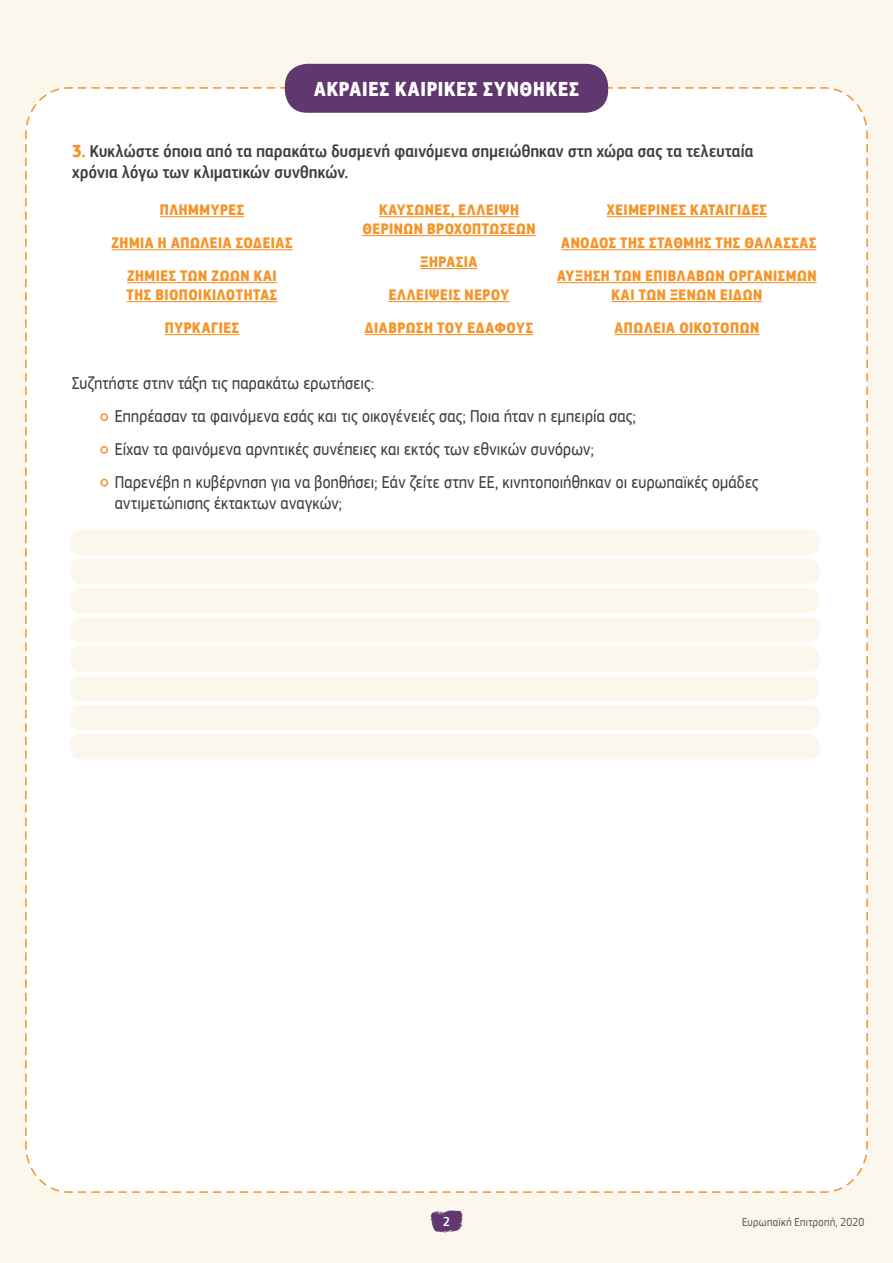
<style>
.page{position:relative;width:893px;height:1263px;background:#fcf7ed}
.page>*{position:absolute;margin:0;border:0;box-sizing:border-box;transform-origin:0 0}
.t1{font:700 21px "EC Square Sans Cond Pro";letter-spacing:.04em;color:#fff}
.t2{font:18px/21.6px "EC Square Sans Cond Pro";letter-spacing:.015em;color:#3f3f40}
.t3{font:500 18px/21.6px "EC Square Sans Cond Pro";letter-spacing:.015em;color:#3f3f40}
.t4{font:700 15.75px/33px "EC Square Sans Cond Pro";letter-spacing:.035em;color:#f59429;text-align:center}
.t5{font:500 13.5px "EC Square Sans Cond Pro";color:#fff}
.t6{font:12px "EC Square Sans Cond Pro";letter-spacing:.03em;color:#5d5f5f}
.s1{font-weight:700;color:#f59429}
</style>
<div class="page">
<div style="left:25px;top:86px;width:843px;height:1107px;background:#fff"></div>
<div style="left:70px;top:559px;width:749px;height:25px;background:#fcf7ed;border-radius:10px"></div>
<div style="left:70px;top:676px;width:749px;height:25px;background:#fcf7ed;border-radius:10px"></div>
<div style="left:70px;top:530px;width:749px;height:25px;background:#fcf7ed;border-radius:10px"></div>
<div style="left:70px;top:647px;width:749px;height:24px;background:#fcf7ed;border-radius:10px"></div>
<div style="left:70px;top:588px;width:749px;height:25px;background:#fcf7ed;border-radius:10px"></div>
<div style="left:70px;top:705px;width:749px;height:25px;background:#fcf7ed;border-radius:10px"></div>
<div style="left:70px;top:617px;width:749px;height:25px;background:#fcf7ed;border-radius:10px"></div>
<div style="left:70px;top:734px;width:749px;height:25px;background:#fcf7ed;border-radius:10px"></div>
<div style="left:100px;top:413px;width:8px;height:8px;border:2px solid #f59429;border-radius:50%"></div>
<div style="left:101px;top:479px;width:6px;height:7px;background:#fff;border-radius:50%"></div>
<div style="left:100px;top:479px;width:8px;height:7px;border:2px solid #f59429;border-radius:50%"></div>
<div style="left:100px;top:446px;width:8px;height:8px;border:2px solid #f59429;border-radius:50%"></div>
<svg style="left:430px;top:1210px;width:33px;height:23px"></svg>
<hr style="left:160px;top:216px;width:84px;height:1px;background:#f59429">
<hr style="left:112px;top:249px;width:181px;height:1px;background:#f59429">
<hr style="left:127px;top:282px;width:150px;height:1px;background:#f59429">
<hr style="left:127px;top:301px;width:150px;height:1px;background:#f59429">
<hr style="left:165px;top:334px;width:74px;height:1px;background:#f59429">
<hr style="left:379px;top:216px;width:140px;height:1px;background:#f59429">
<hr style="left:362px;top:235px;width:174px;height:1px;background:#f59429">
<hr style="left:421px;top:268px;width:57px;height:1px;background:#f59429">
<hr style="left:389px;top:301px;width:120px;height:1px;background:#f59429">
<hr style="left:365px;top:334px;width:168px;height:1px;background:#f59429">
<hr style="left:607px;top:216px;width:160px;height:1px;background:#f59429">
<hr style="left:561px;top:249px;width:255px;height:1px;background:#f59429">
<hr style="left:557px;top:282px;width:260px;height:1px;background:#f59429">
<hr style="left:611px;top:301px;width:151px;height:1px;background:#f59429">
<hr style="left:614px;top:334px;width:145px;height:1px;background:#f59429">
<div style="left:285px;top:64px;width:323px;height:49px;background:#60376e;border-radius:22px"></div>
<p class="t1" style="left:314px;top:76px;width:266px">ΑΚΡΑΊΕΣ ΚΑΙΡΙΚΈΣ ΣΥΝΘΉΚΕΣ</p>
<p class="t3" style="left:72px;top:140px;width:683px"><span class="s1">3.</span> Κυκλώστε όποια από τα παρακάτω δυσμενή φαινόμενα σημειώθηκαν στη χώρα σας τα τελευταία χρόνια λόγω των κλιματικών συνθηκών.</p>
<p class="t4" style="left:112px;top:194px;width:182px">ΠΛΗΜΜΎΡΕΣ<br>ΖΗΜΊΑ Ή ΑΠΏΛΕΙΑ ΣΟΔΕΙΆΣ<br>ΖΗΜΊΕΣ ΤΩΝ ΖΏΩΝ ΚΑΙ</p>
<p class="t4" style="left:127px;top:279px;width:152px">ΤΗΣ ΒΙΟΠΟΙΚΙΛΌΤΗΤΑΣ<br>ΠΥΡΚΑΓΙΈΣ</p>
<p class="t4" style="left:362px;top:201px;width:175px;line-height:18.9px">ΚΑΎΣΩΝΕΣ, ΈΛΛΕΙΨΗ<br>ΘΕΡΙΝΏΝ ΒΡΟΧΟΠΤΏΣΕΩΝ</p>
<p class="t4" style="left:365px;top:246px;width:170px">ΞΗΡΑΣΊΑ<br>ΕΛΛΕΊΨΕΙΣ ΝΕΡΟΎ<br>ΔΙΆΒΡΩΣΗ ΤΟΥ ΕΔΆΦΟΥΣ</p>
<p class="t4" style="left:557px;top:194px;width:261px">ΧΕΙΜΕΡΙΝΈΣ ΚΑΤΑΙΓΊΔΕΣ<br>ΆΝΟΔΟΣ ΤΗΣ ΣΤΆΘΜΗΣ ΤΗΣ ΘΆΛΑΣΣΑΣ<br>ΑΎΞΗΣΗ ΤΩΝ ΕΠΙΒΛΑΒΏΝ ΟΡΓΑΝΙΣΜΏΝ</p>
<p class="t4" style="left:611px;top:279px;width:152px;text-align:left">ΚΑΙ ΤΩΝ ΞΈΝΩΝ ΕΙΔΏΝ<br>ΑΠΏΛΕΙΑ ΟΙΚΟΤΌΠΩΝ</p>
<p class="t2" style="left:72px;top:372px;width:303px">Συζητήστε στην τάξη τις παρακάτω ερωτήσεις:</p>
<p class="t2" style="left:102px;top:405px;width:535px">• Επηρέασαν τα φαινόμενα εσάς και τις οικογένειές σας; Ποια ήταν η εμπειρία σας;</p>
<p class="t2" style="left:102px;top:438px;width:493px">• Είχαν τα φαινόμενα αρνητικές συνέπειες και εκτός των εθνικών συνόρων;</p>
<p class="t2" style="left:115px;top:471px;width:645px;text-indent:-13px">• Παρενέβη η κυβέρνηση για να βοηθήσει; Εάν ζείτε στην ΕΕ, κινητοποιήθηκαν οι ευρωπαϊκές ομάδες αντιμετώπισης έκτακτων αναγκών;</p>
<p class="t5" style="left:443px;top:1213px;width:8px">2</p>
<p class="t6" style="left:742px;top:1215px;width:124px">Ευρωπαϊκή Επιτροπή, 2020</p>
</div>
